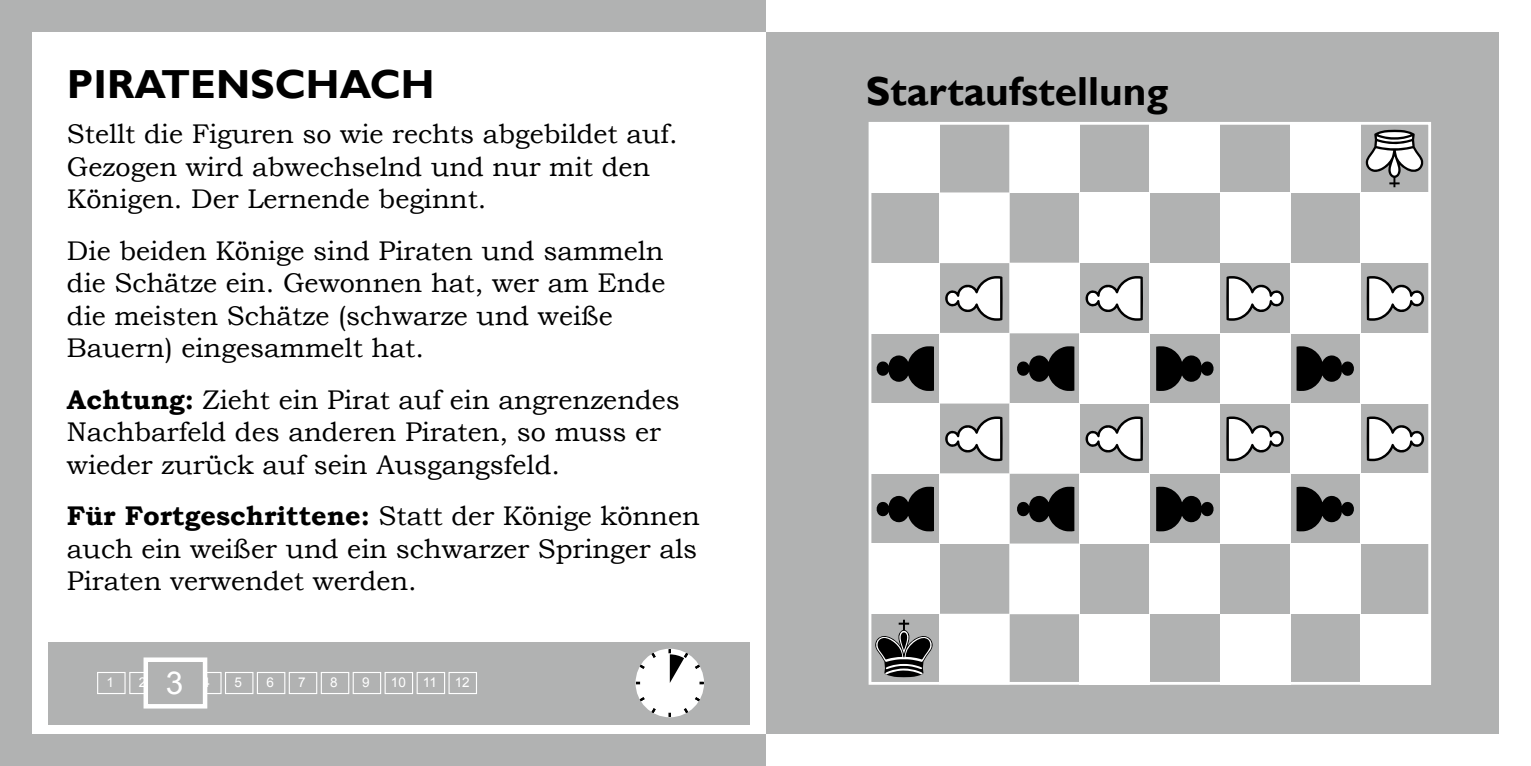
<style>
.page{position:relative;width:1531px;height:766px;background:#fff}
.page>*{position:absolute;margin:0;border:0;box-sizing:border-box;transform-origin:0 0}
.t1{font:700 40.5px "Gill Sans";color:#000}
.t2{font:31.5px "Arial";color:#fff}
.t3{font:27px/32.4px "Bookman Old Style";color:#000}
.t4{font:13.5px "Arial";color:#fff}
.s1{font-weight:700}
</style>
<div class="page">
<div style="left:765px;top:0;width:766px;height:765px;background:#b1b2b2"></div>
<div style="left:765px;top:0;width:766px;height:32px;background:#fff"></div>
<div style="left:765px;top:733px;width:766px;height:32px;background:#fff"></div>
<div style="left:1499px;top:32px;width:32px;height:701px;background:#fff"></div>
<div style="left:869px;top:122px;width:70px;height:71px;background:#fff"></div>
<div style="left:1010px;top:123px;width:69px;height:69px;background:#fff"></div>
<div style="left:1009px;top:122px;width:70px;height:71px;border:1px solid #fff"></div>
<div style="left:1150px;top:122px;width:70px;height:71px;background:#fff"></div>
<div style="left:1290px;top:122px;width:70px;height:71px;background:#fff"></div>
<div style="left:939px;top:193px;width:70px;height:69px;background:#fff"></div>
<div style="left:939px;top:193px;width:70px;height:70px;border:1px solid #fff"></div>
<div style="left:1079px;top:193px;width:71px;height:70px;background:#fff"></div>
<div style="left:1220px;top:193px;width:70px;height:70px;background:#fff"></div>
<div style="left:1360px;top:193px;width:70px;height:70px;background:#fff"></div>
<div style="left:1010px;top:263px;width:69px;height:70px;background:#fff"></div>
<div style="left:1009px;top:263px;width:70px;height:70px;border:1px solid #fff"></div>
<div style="left:869px;top:263px;width:70px;height:70px;background:#fff"></div>
<div style="left:1150px;top:263px;width:70px;height:70px;background:#fff"></div>
<div style="left:1290px;top:263px;width:70px;height:70px;background:#fff"></div>
<div style="left:939px;top:333px;width:70px;height:70px;background:#fff"></div>
<div style="left:1079px;top:333px;width:71px;height:70px;background:#fff"></div>
<div style="left:1220px;top:333px;width:70px;height:70px;background:#fff"></div>
<div style="left:1360px;top:333px;width:70px;height:70px;background:#fff"></div>
<div style="left:869px;top:403px;width:70px;height:70px;background:#fff"></div>
<div style="left:1010px;top:403px;width:69px;height:70px;background:#fff"></div>
<div style="left:1009px;top:403px;width:70px;height:70px;border:1px solid #fff"></div>
<div style="left:1150px;top:403px;width:70px;height:70px;background:#fff"></div>
<div style="left:1290px;top:403px;width:70px;height:70px;background:#fff"></div>
<div style="left:939px;top:473px;width:70px;height:70px;background:#fff"></div>
<div style="left:939px;top:473px;width:70px;height:70px;border:1px solid #fff"></div>
<div style="left:1079px;top:473px;width:71px;height:70px;background:#fff"></div>
<div style="left:1220px;top:473px;width:70px;height:70px;background:#fff"></div>
<div style="left:1360px;top:473px;width:70px;height:70px;background:#fff"></div>
<div style="left:869px;top:543px;width:70px;height:70px;background:#fff"></div>
<div style="left:1010px;top:544px;width:69px;height:69px;background:#fff"></div>
<div style="left:1009px;top:543px;width:70px;height:70px;border:1px solid #fff"></div>
<div style="left:1150px;top:543px;width:70px;height:70px;background:#fff"></div>
<div style="left:1290px;top:543px;width:70px;height:70px;background:#fff"></div>
<div style="left:939px;top:614px;width:70px;height:69px;background:#fff"></div>
<div style="left:939px;top:613px;width:70px;height:71px;border:1px solid #fff"></div>
<div style="left:1079px;top:613px;width:71px;height:71px;background:#fff"></div>
<div style="left:1220px;top:613px;width:70px;height:71px;background:#fff"></div>
<div style="left:1360px;top:613px;width:70px;height:71px;background:#fff"></div>
<div style="left:868px;top:122px;width:563px;height:562px;border:3px solid #fff"></div>
<svg style="left:875px;top:619px;width:58px;height:58px"></svg>
<svg style="left:1365px;top:130px;width:58px;height:57px"></svg>
<svg style="left:1366px;top:276px;width:58px;height:44px"></svg>
<svg style="left:1366px;top:416px;width:58px;height:45px"></svg>
<svg style="left:1296px;top:346px;width:58px;height:45px"></svg>
<svg style="left:1296px;top:486px;width:58px;height:45px"></svg>
<svg style="left:1226px;top:276px;width:58px;height:44px"></svg>
<svg style="left:1226px;top:416px;width:58px;height:45px"></svg>
<svg style="left:1156px;top:486px;width:58px;height:45px"></svg>
<svg style="left:1156px;top:346px;width:58px;height:45px"></svg>
<svg style="left:945px;top:276px;width:57px;height:44px"></svg>
<svg style="left:945px;top:416px;width:57px;height:45px"></svg>
<svg style="left:876px;top:486px;width:58px;height:45px"></svg>
<svg style="left:876px;top:346px;width:58px;height:45px"></svg>
<div style="left:0;top:733px;width:765px;height:32px;background:#b1b2b2"></div>
<div style="left:0;top:0;width:765px;height:32px;background:#b1b2b2"></div>
<div style="left:0;top:32px;width:32px;height:701px;background:#b1b2b2"></div>
<div style="left:48px;top:641px;width:701px;height:83px;background:#b1b2b2"></div>
<svg style="left:635px;top:648px;width:69px;height:69px"></svg>
<hr style="left:636px;top:681px;width:68px;height:3px;background:#000">
<hr style="left:669px;top:649px;width:2px;height:67px;background:#000">
<svg style="left:637px;top:650px;width:65px;height:65px"></svg>
<div style="left:129px;top:671px;width:29px;height:23px;border:1px solid #fff"></div>
<div style="left:193px;top:671px;width:29px;height:23px;border:1px solid #fff"></div>
<div style="left:225px;top:671px;width:28px;height:23px;border:1px solid #fff"></div>
<div style="left:257px;top:671px;width:28px;height:23px;border:1px solid #fff"></div>
<div style="left:289px;top:671px;width:28px;height:23px;border:1px solid #fff"></div>
<div style="left:321px;top:671px;width:28px;height:23px;border:1px solid #fff"></div>
<div style="left:353px;top:671px;width:28px;height:23px;border:1px solid #fff"></div>
<div style="left:385px;top:671px;width:28px;height:23px;border:1px solid #fff"></div>
<div style="left:417px;top:671px;width:28px;height:23px;border:1px solid #fff"></div>
<div style="left:448px;top:671px;width:29px;height:23px;border:1px solid #fff"></div>
<div style="left:97px;top:671px;width:29px;height:23px;border:1px solid #fff"></div>
<div style="left:146px;top:659px;width:59px;height:47px;background:#b1b2b2"></div>
<div style="left:144px;top:657px;width:63px;height:51px;border:4px solid #fff"></div>
<svg style="left:1017px;top:486px;width:57px;height:45px"></svg>
<svg style="left:1017px;top:346px;width:57px;height:45px"></svg>
<svg style="left:1085px;top:276px;width:58px;height:44px"></svg>
<svg style="left:1085px;top:416px;width:58px;height:45px"></svg>
<h1 class="t1" style="left:67px;top:60px;width:369px">PIRATENSCHACH</h1>
<h1 class="t1" style="left:866px;top:67px;width:304px">Startaufstellung</h1>
<p class="t3" style="left:67px;top:118px;width:612px">Stellt die Figuren so wie rechts abgebildet auf.<br>Gezogen wird abwechselnd und nur mit den<br>Königen. Der Lernende beginnt.</p>
<p class="t3" style="left:67px;top:234px;width:600px">Die beiden Könige sind Piraten und sammeln die Schätze ein. Gewonnen hat, wer am Ende die meisten Schätze (schwarze und weiße Bauern) eingesammelt hat.</p>
<p class="t3" style="left:67px;top:383px;width:614px"><span class="s1">Achtung:</span> Zieht ein Pirat auf ein angrenzendes<br>Nachbarfeld des anderen Piraten, so muss er wieder zurück auf sein Ausgangsfeld.</p>
<p class="t3" style="left:67px;top:499px;width:634px;text-align:justify"><span class="s1">Für Fortgeschrittene:</span> Statt der Könige können auch ein weißer und ein schwarzer Springer als Piraten verwendet werden.</p>
<p class="t4" style="left:107px;top:673px;width:9px">1</p>
<p class="t4" style="left:139px;top:673px;width:9px">2</p>
<p class="t2" style="left:166px;top:662px;width:19px">3</p>
<p class="t4" style="left:203px;top:673px;width:9px">4</p>
<p class="t4" style="left:234px;top:673px;width:9px">5</p>
<p class="t4" style="left:266px;top:673px;width:9px">6</p>
<p class="t4" style="left:298px;top:673px;width:9px">7</p>
<p class="t4" style="left:330px;top:673px;width:9px">8</p>
<p class="t4" style="left:362px;top:673px;width:9px">9</p>
<p class="t4" style="left:391px;top:673px;width:17px">10</p>
<p class="t4" style="left:423px;top:673px;width:16px">11</p>
<p class="t4" style="left:455px;top:673px;width:17px">12</p>
</div>
